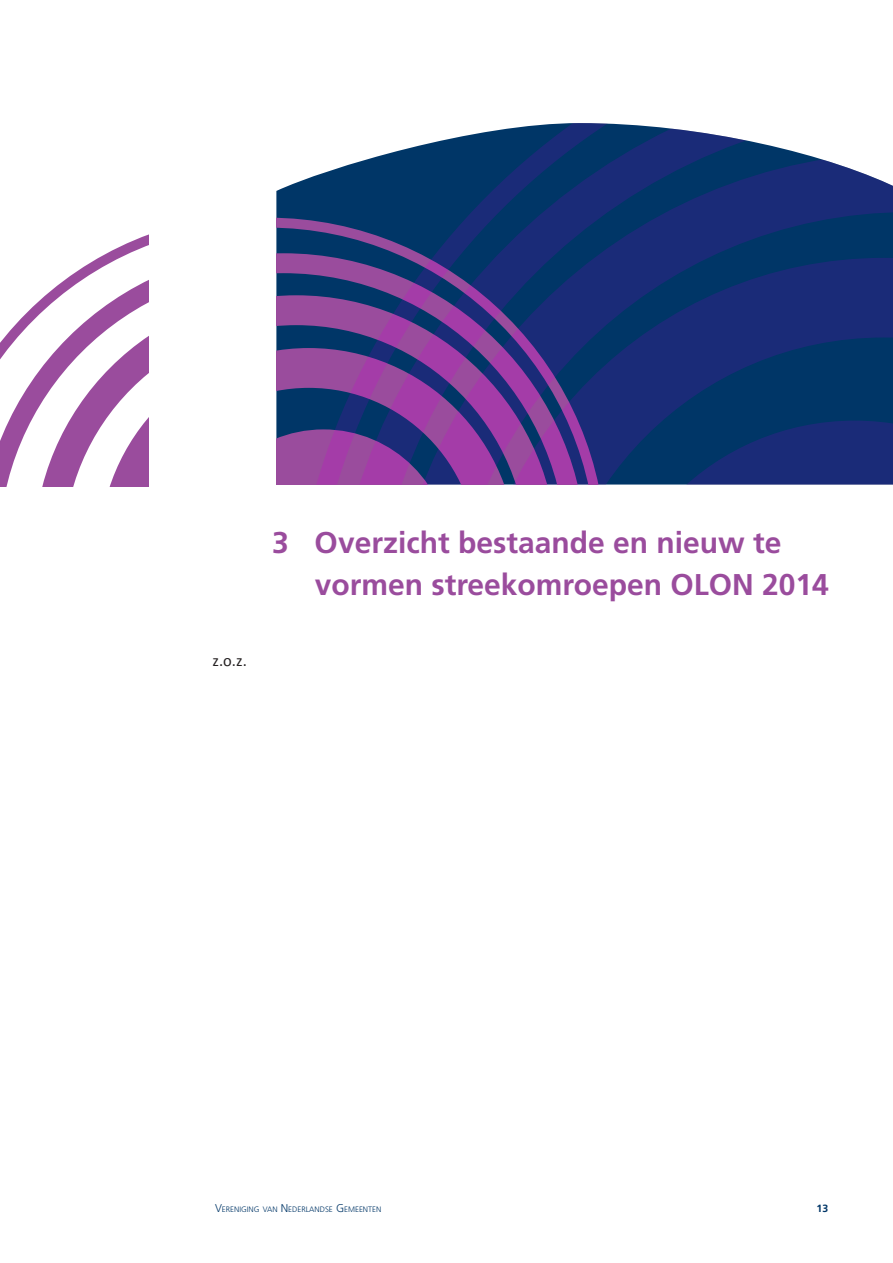
<style>
.page{position:relative;width:893px;height:1263px;background:#fff}
.page>*{position:absolute;margin:0;border:0;box-sizing:border-box;transform-origin:0 0}
._001_Hoofdstukkop{font:700 30px/42.5px "Frutiger LT Std";color:#9a4c9d}
.Standaard{font:16.5px "Calibri";color:#231f20}
.t1{font:700 10.5px "Frutiger LT Std";color:#003667}
.t2{font:300 7.8px "Frutiger LT Std";color:#003667}
.s1{font-size:11.25px}
</style>
<div class="page">
<svg style="left:0;top:234px;width:149px;height:252px"></svg>
<svg style="left:276px;top:123px;width:617px;height:361px;background:#26457e"></svg>
<svg style="left:276px;top:218px;width:330px;height:266px;background:#4d3a85"></svg>
<p class="Standaard" style="left:213px;top:650px;width:36px">z.o.z.</p>
<p class="_001_Hoofdstukkop" style="left:315px;top:521px;width:516px;text-indent:-43px">3 Overzicht bestaande en nieuw te vormen streekomroepen OLON 2014</p>
<p class="t2" style="left:215px;top:1205px;width:168px"><span class="s1">V</span>ERENIGING VAN <span class="s1">N</span> EDERLANDSE <span class="s1">G</span> EMEENTEN</p>
<p class="t1" style="left:817px;top:1202px;width:13px">13</p>
</div>
